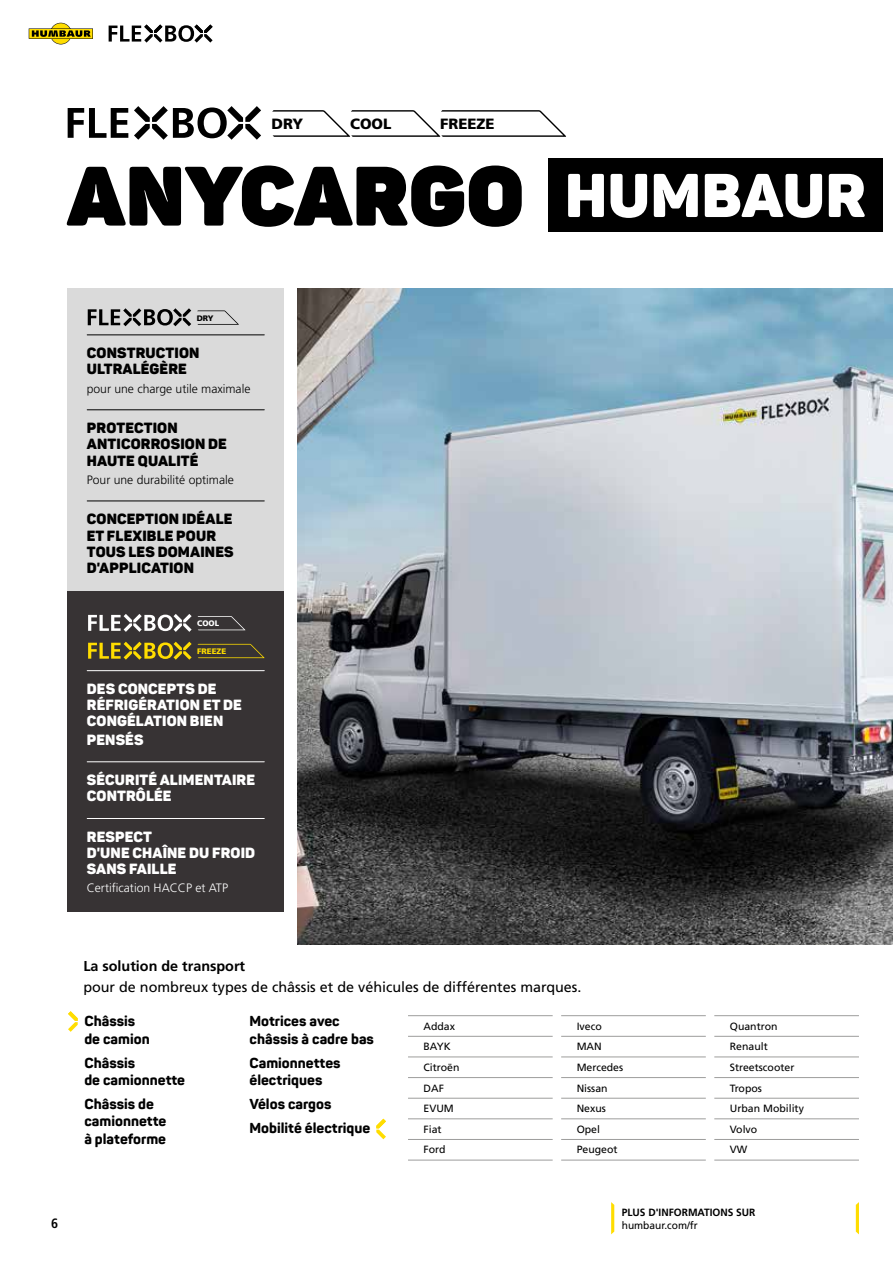
<style>
.page{position:relative;width:893px;height:1263px;background:#fff}
.page>*{position:absolute;margin:0;border:0;box-sizing:border-box;transform-origin:0 0}
.t1{font:800 82.8px "Panton";letter-spacing:.01em;color:#000}
.t2{font:14.85px "Frutiger LT 75 Blk";color:#000}
.t3{font:900 14.55px/16.2px "Panton";letter-spacing:.01em;color:#000}
.t4{font:900 14.55px/16.2px "Panton";letter-spacing:.01em;color:#fff}
.t5{font:14.4px "Frutiger LT 55 Rm";color:#000}
.t6{font:14.4px "Frutiger LT 65 Bd";color:#000}
.t7{font:800 14.25px/17.2px "Panton";color:#000}
.t8{font:13.5px "Frutiger LT 67 Bd Cn";color:#000}
.t9{font:12.15px "Frutiger LT 45 Lt";color:#000}
.t10{font:12.15px "Frutiger LT 45 Lt";color:#fff}
.t11{font:10.5px/20.7px "Frutiger LT 55 Rm";color:#000}
.t12{font:10.5px "Frutiger LT 65 Bd";color:#000}
.t13{font:7.95px "Frutiger LT 75 Blk";color:#fd0}
.t14{font:7.95px "Frutiger LT 75 Blk";color:#fff}
.t15{font:7.95px "Frutiger LT 75 Blk";color:#000}
.s1{font-weight:900;font-size:60.75px;color:#fff}
</style>
<div class="page">
<img style="left:298px;top:289px;width:595px;height:655px">
<div style="left:68px;top:289px;width:216px;height:303px;background:#dadada"></div>
<hr style="left:87px;top:334px;width:177px;height:1px;background:#000">
<hr style="left:87px;top:409px;width:177px;height:1px;background:#000">
<hr style="left:87px;top:500px;width:177px;height:1px;background:#000">
<svg style="left:88px;top:308px;width:103px;height:18px"></svg>
<svg style="left:197px;top:310px;width:42px;height:15px"></svg>
<div style="left:68px;top:591px;width:216px;height:321px;background:#373334"></div>
<hr style="left:87px;top:670px;width:177px;height:1px;background:#fff">
<hr style="left:87px;top:761px;width:177px;height:1px;background:#fff">
<hr style="left:87px;top:818px;width:177px;height:1px;background:#fff">
<svg style="left:88px;top:642px;width:104px;height:18px"></svg>
<svg style="left:198px;top:644px;width:67px;height:14px"></svg>
<svg style="left:88px;top:614px;width:104px;height:18px"></svg>
<svg style="left:198px;top:616px;width:48px;height:14px"></svg>
<svg style="left:68px;top:106px;width:193px;height:34px"></svg>
<svg style="left:272px;top:110px;width:294px;height:27px"></svg>
<div style="left:548px;top:159px;width:334px;height:73px;background:#000"></div>
<hr style="left:408px;top:1015px;width:145px;height:1px;background:#9d9d9c">
<hr style="left:408px;top:1036px;width:145px;height:1px;background:#9d9d9c">
<hr style="left:408px;top:1057px;width:145px;height:1px;background:#9d9d9c">
<hr style="left:408px;top:1077px;width:145px;height:1px;background:#9d9d9c">
<hr style="left:408px;top:1098px;width:145px;height:1px;background:#9d9d9c">
<hr style="left:408px;top:1118px;width:145px;height:1px;background:#9d9d9c">
<hr style="left:408px;top:1139px;width:145px;height:1px;background:#9d9d9c">
<hr style="left:408px;top:1160px;width:145px;height:1px;background:#9d9d9c">
<hr style="left:561px;top:1015px;width:145px;height:1px;background:#9d9d9c">
<hr style="left:561px;top:1036px;width:145px;height:1px;background:#9d9d9c">
<hr style="left:561px;top:1057px;width:145px;height:1px;background:#9d9d9c">
<hr style="left:561px;top:1077px;width:145px;height:1px;background:#9d9d9c">
<hr style="left:561px;top:1098px;width:145px;height:1px;background:#9d9d9c">
<hr style="left:561px;top:1118px;width:145px;height:1px;background:#9d9d9c">
<hr style="left:561px;top:1139px;width:145px;height:1px;background:#9d9d9c">
<hr style="left:561px;top:1160px;width:145px;height:1px;background:#9d9d9c">
<hr style="left:714px;top:1015px;width:145px;height:1px;background:#9d9d9c">
<hr style="left:714px;top:1036px;width:145px;height:1px;background:#9d9d9c">
<hr style="left:714px;top:1057px;width:145px;height:1px;background:#9d9d9c">
<hr style="left:714px;top:1077px;width:145px;height:1px;background:#9d9d9c">
<hr style="left:714px;top:1098px;width:145px;height:1px;background:#9d9d9c">
<hr style="left:714px;top:1118px;width:145px;height:1px;background:#9d9d9c">
<hr style="left:714px;top:1139px;width:145px;height:1px;background:#9d9d9c">
<hr style="left:714px;top:1160px;width:145px;height:1px;background:#9d9d9c">
<svg style="left:68px;top:1011px;width:10px;height:21px"></svg>
<svg style="left:376px;top:1119px;width:10px;height:20px"></svg>
<svg style="left:29px;top:23px;width:64px;height:21px"></svg>
<svg style="left:109px;top:25px;width:104px;height:18px"></svg>
<svg style="left:611px;top:1202px;width:3px;height:32px"></svg>
<svg style="left:856px;top:1202px;width:3px;height:32px"></svg>
<p class="t2" style="left:271px;top:115px;width:33px">DRY</p>
<p class="t2" style="left:350px;top:115px;width:43px">COOL</p>
<p class="t2" style="left:440px;top:115px;width:56px">FREEZE</p>
<h1 class="t1" style="left:67px;top:142px;width:800px">ANYCARGO <span class="s1">HUMBAUR</span></h1>
<p class="t15" style="left:197px;top:313px;width:18px">DRY</p>
<p class="t3" style="left:87px;top:345px;width:114px">CONSTRUCTION<br>ULTRALÉGÈRE</p>
<p class="t9" style="left:87px;top:382px;width:165px">pour une charge utile maximale</p>
<p class="t3" style="left:87px;top:420px;width:142px">PROTECTION<br>ANTICORROSION DE<br>HAUTE QUALITÉ</p>
<p class="t9" style="left:87px;top:473px;width:149px">Pour une durabilité optimale</p>
<p class="t3" style="left:87px;top:511px;width:148px">CONCEPTION IDÉALE<br>ET FLEXIBLE POUR<br>TOUS LES DOMAINES<br>D'APPLICATION</p>
<p class="t14" style="left:197px;top:618px;width:24px">COOL</p>
<p class="t13" style="left:197px;top:646px;width:31px">FREEZE</p>
<p class="t4" style="left:87px;top:681px;width:156px">DES CONCEPTS DE<br>RÉFRIGÉRATION ET DE<br>CONGÉLATION BIEN</p>
<p class="t4" style="left:87px;top:731px;width:58px">PENSÉS</p>
<p class="t4" style="left:87px;top:772px;width:170px">SÉCURITÉ ALIMENTAIRE<br>CONTRÔLÉE</p>
<p class="t4" style="left:87px;top:828px;width:170px">RESPECT<br>D'UNE CHAÎNE DU FROID<br>SANS FAILLE</p>
<p class="t10" style="left:87px;top:881px;width:143px">Certification HACCP et ATP</p>
<p class="t8" style="left:51px;top:1215px;width:9px">6</p>
<p class="t6" style="left:83px;top:958px;width:163px">La solution de transport</p>
<p class="t5" style="left:83px;top:978px;width:500px">pour de nombreux types de châssis et de véhicules de différentes marques.</p>
<p class="t7" style="left:84px;top:1013px;width:67px">Châssis de camion</p>
<p class="t7" style="left:84px;top:1054px;width:102px">Châssis<br>de camionnette</p>
<p class="t7" style="left:84px;top:1095px;width:84px">Châssis de camionnette à plateforme</p>
<p class="t7" style="left:249px;top:1013px;width:126px">Motrices avec châssis à cadre bas</p>
<p class="t7" style="left:249px;top:1054px;width:93px">Camionnettes électriques</p>
<p class="t7" style="left:249px;top:1092px;width:122px;line-height:24px">Vélos cargos<br>Mobilité électrique</p>
<p class="t11" style="left:424px;top:1016px;width:37px">Addax<br>BAYK<br>Citroën<br>DAF<br>EVUM<br>Fiat<br>Ford</p>
<p class="t11" style="left:577px;top:1016px;width:48px">Iveco<br>MAN<br>Mercedes<br>Nissan<br>Nexus<br>Opel<br>Peugeot</p>
<p class="t11" style="left:730px;top:1016px;width:76px">Quantron<br>Renault<br>Streetscooter<br>Tropos<br>Urban Mobility<br>Volvo<br>VW</p>
<p class="t12" style="left:622px;top:1206px;width:135px">PLUS D'INFORMATIONS SUR</p>
<p class="t11" style="left:622px;top:1215px;width:78px">humbaur.com/fr</p>
</div>
